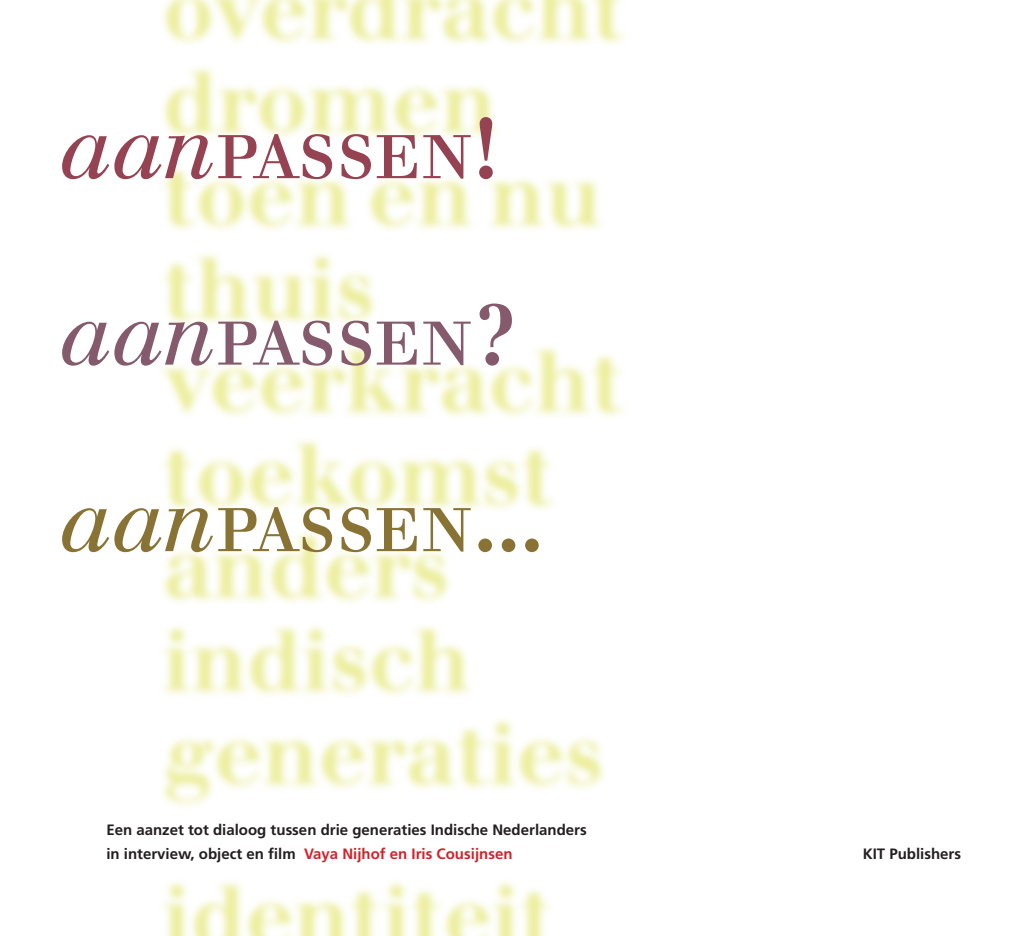
<style>
.page{position:relative;width:1021px;height:936px;background:#fff}
.page>*{position:absolute;margin:0;border:0;box-sizing:border-box;transform-origin:0 0}
.t1{font:84px "Walbaum Roman SC";letter-spacing:-.02em;color:#897334}
.t2{font:84px "Walbaum Roman SC";letter-spacing:-.02em;color:#855a6c}
.t3{font:84px "Walbaum Roman SC";letter-spacing:-.02em;color:#954353}
.t4{font:700 15px/24px "Frutiger LT Std";color:#231f20}
.s1{font-family:"Walbaum Italic Os F";font-size:85.5px}
.s2{font-family:"Walbaum Bold Os F"}
.s3{color:#d1232a}
</style>
<div class="page">
<div style="left:156px;top:0;width:474px;height:935px;background:#e4e76b;opacity:.65"></div>
<h1 class="t3" style="left:60px;top:98px;width:440px"><span class="s1">aan</span>passen<span class="s2">!</span></h1>
<h1 class="t2" style="left:60px;top:285px;width:456px"><span class="s1">aan</span>passen<span class="s2">?</span></h1>
<h1 class="t1" style="left:60px;top:471px;width:485px"><span class="s1">aan</span>passen<span class="s2">...</span></h1>
<p class="t4" style="left:106px;top:818px;width:482px">Een aanzet tot dialoog tussen drie generaties Indische Nederlanders in interview, object en film <span class="s3">Vaya Nijhof en Iris Cousijnsen</span></p>
<p class="t4" style="left:862px;top:842px;width:100px">KIT Publishers</p>
</div>
